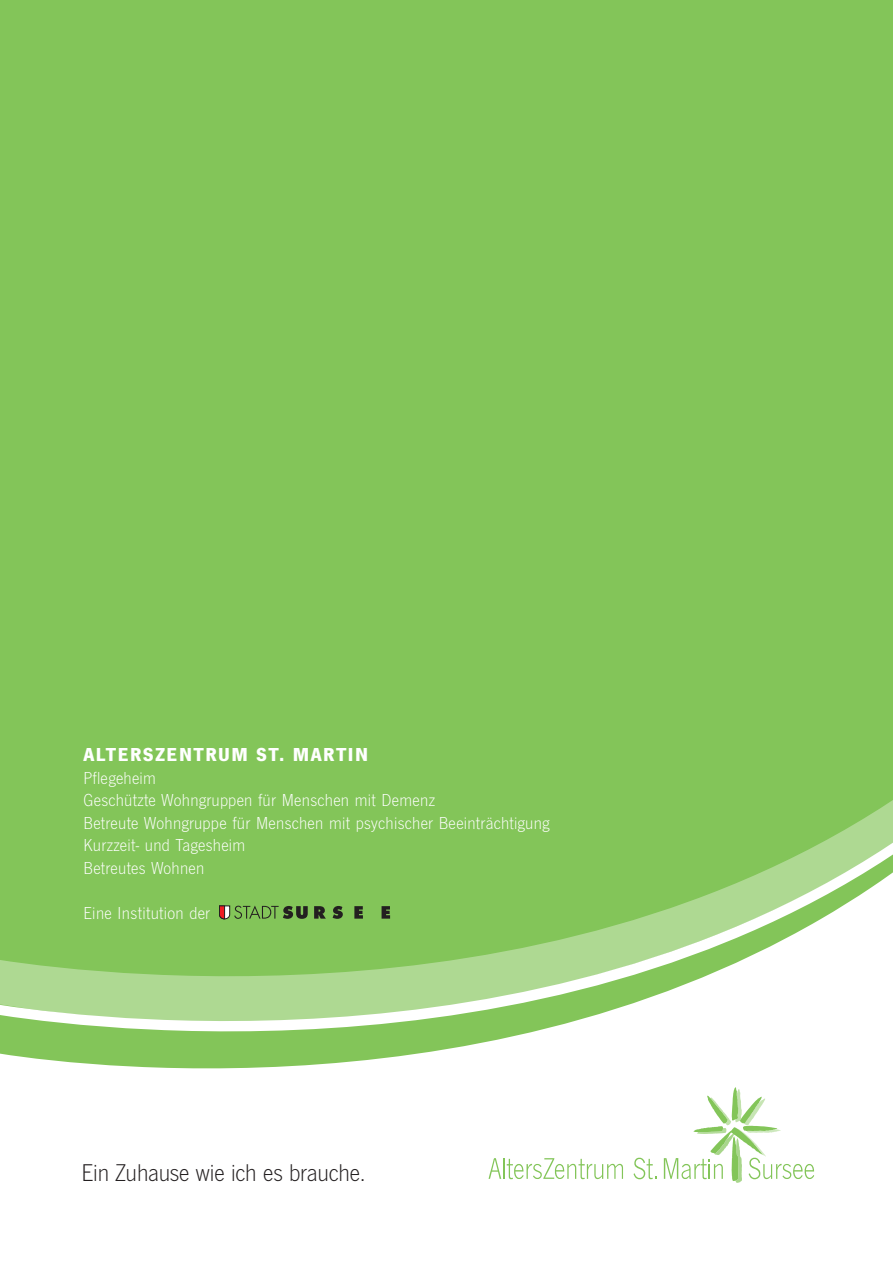
<style>
.page{position:relative;width:893px;height:1263px;background:#fff}
.page>*{position:absolute;margin:0;border:0;box-sizing:border-box;transform-origin:0 0}
.t1{font:300 25.2px "News Gothic FS";letter-spacing:-.005em;color:#231f20}
.t2{font:700 19.5px "News Gothic FS";letter-spacing:.075em;color:#fff}
.t3{font:300 18px "News Gothic FS";letter-spacing:.015em;color:#fff}
</style>
<div class="page">
<div style="left:0;top:0;width:893px;height:1069px;background:#83c559"></div>
<svg style="left:0;top:791px;width:893px;height:233px;fill:#83c559"></svg>
<svg style="left:489px;top:1158px;width:134px;height:21px"></svg>
<svg style="left:634px;top:1158px;width:23px;height:21px"></svg>
<svg style="left:664px;top:1087px;width:150px;height:96px"></svg>
<svg style="left:314px;top:906px;width:12px;height:13px"></svg>
<svg style="left:333px;top:906px;width:10px;height:13px"></svg>
<svg style="left:354px;top:906px;width:9px;height:13px"></svg>
<svg style="left:382px;top:906px;width:8px;height:13px"></svg>
<svg style="left:219px;top:905px;width:89px;height:14px"></svg>
<p class="t2" style="left:84px;top:743px;width:286px">ALTERSZENTRUM ST. MARTIN</p>
<p class="t3" style="left:84px;top:768px;width:74px">Pflegeheim</p>
<p class="t3" style="left:84px;top:790px;width:353px">Geschützte Wohngruppen für Menschen mit Demenz</p>
<p class="t3" style="left:84px;top:813px;width:467px">Betreute Wohngruppe für Menschen mit psychischer Beeinträchtigung</p>
<p class="t3" style="left:84px;top:835px;width:163px">Kurzzeit- und Tagesheim</p>
<p class="t3" style="left:84px;top:858px;width:122px">Betreutes Wohnen</p>
<p class="t3" style="left:84px;top:903px;width:128px">Eine Institution der</p>
<p class="t1" style="left:81px;top:1159px;width:286px">Ein Zuhause wie ich es brauche.</p>
</div>
